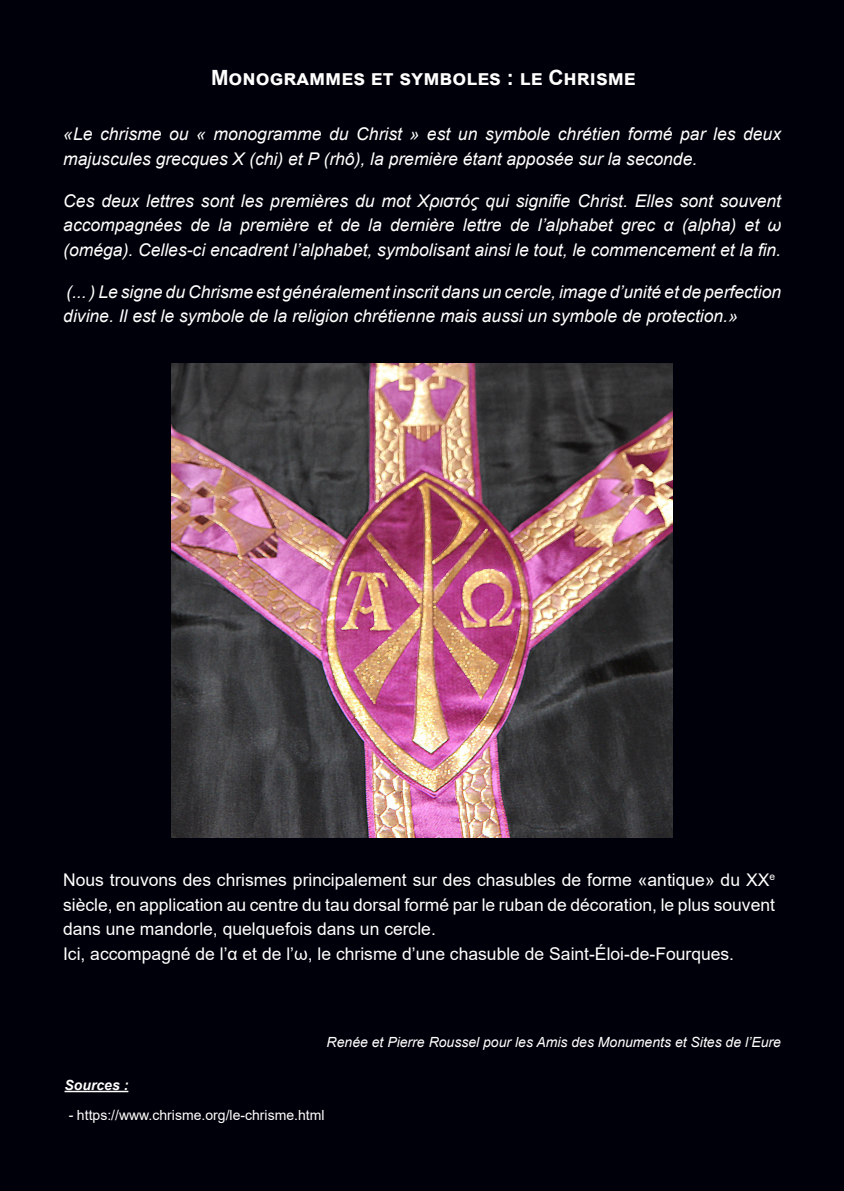
<style>
.page{position:relative;width:844px;height:1191px;background:#fff}
.page>*{position:absolute;margin:0;border:0;box-sizing:border-box;transform-origin:0 0}
.t1{font:700 21px "Arial";color:#fff}
.t2{font:italic 17.5px/24.5px "Arial";color:#fff}
.t3{font:17.5px/24.5px "Arial";color:#fff;text-align:justify}
.t4{font:italic 14px "Arial";color:#fff}
.t5{font:14px "Arial";color:#fff}
.t6{font:italic 700 14px "Arial";color:#fff}
.s1{font-style:italic}
</style>
<div class="page">
<div style="left:0;top:0;width:843px;height:1191px;background:#00000a"></div>
<div style="left:64px;top:1079px;width:718px;height:49px;background:#00000a"></div>
<hr style="left:64px;top:1090px;width:64px;height:2px;background:#fff">
<img style="left:171px;top:364px;width:501px;height:474px">
<p class="t1" style="left:211px;top:63px;width:426px">Monogrammes et symboles : le Chrisme</p>
<p class="t2" style="left:63px;top:122px;width:719px">«Le chrisme ou « monogramme du Christ » est un symbole chrétien formé par les deux majuscules grecques X (chi) et P (rhô), la première étant apposée sur la seconde.</p>
<p class="t2" style="left:63px;top:188px;width:719px;text-align:justify">Ces deux lettres sont les premières du mot Χριστός qui signifie Christ. Elles sont souvent accompagnées de la première et de la dernière lettre de l’alphabet grec α (alpha) et ω (oméga). Celles-ci encadrent l’alphabet, symbolisant ainsi le tout, le commencement et la fin.</p>
<p class="t2" style="left:63px;top:279px;width:719px">(... ) Le signe du Chrisme est généralement inscrit dans un cercle, image d’unité et de perfection divine. Il est le symbole de la religion chrétienne mais aussi un symbole de protection.»</p>
<p class="t3" style="left:63px;top:867px;width:713px">Nous trouvons des chrismes principalement sur des chasubles de forme «antique» du XX<sup>e </sup>siècle, en application au centre du tau dorsal formé par le ruban de décoration, le plus souvent dans une mandorle, quelquefois dans un cercle.</p>
<p class="t3" style="left:63px;top:941px;width:672px">Ici, accompagné de l’α et de l’ω, le chrisme d’une chasuble de Saint-Éloi-de-Fourques.</p>
<p class="t4" style="left:326px;top:1032px;width:455px">Renée et Pierre Roussel pour les Amis des Monuments et Sites de l’Eure</p>
<p class="t6" style="left:64px;top:1075px;width:65px">Sources :</p>
<p class="t5" style="left:68px;top:1105px;width:257px"><span class="s1">-</span> https://www.chrisme.org/le-chrisme.html</p>
</div>
